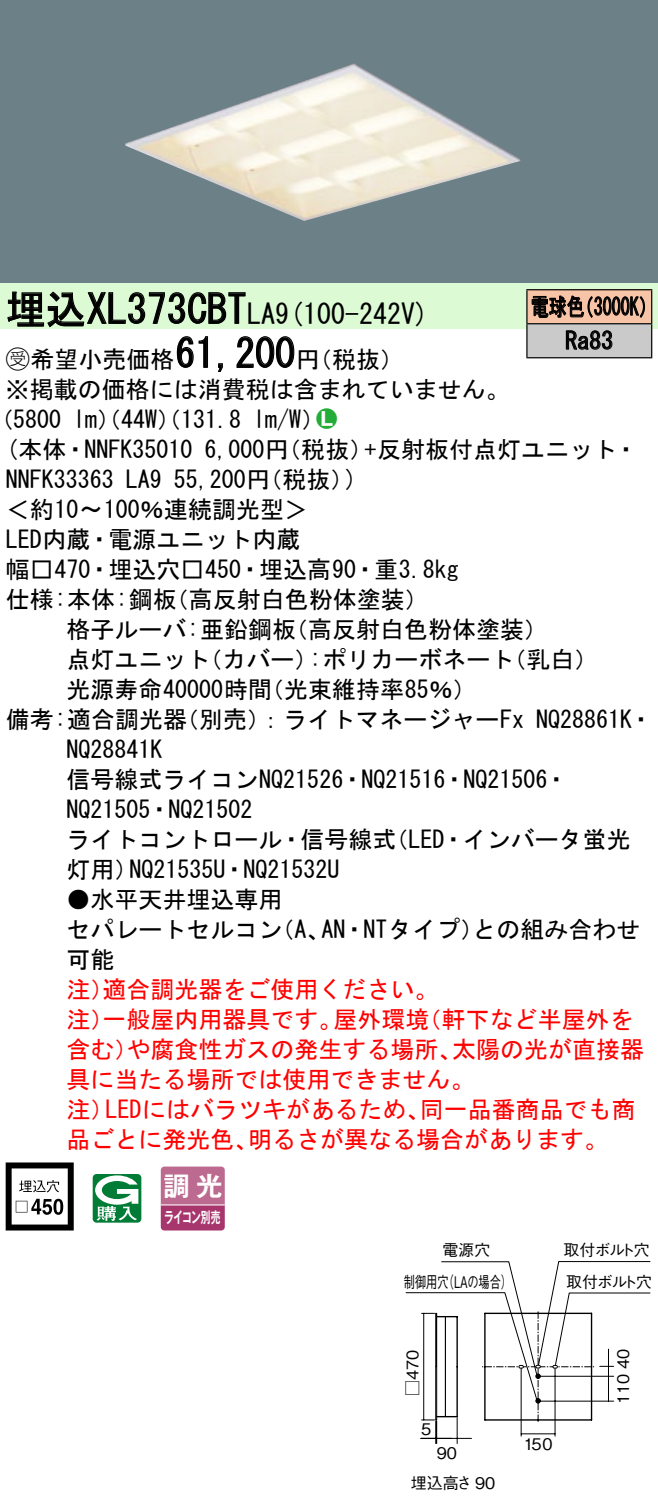
<style>
.page{position:relative;width:658px;height:1503px;background:#fff}
.page>*{position:absolute;margin:0;border:0;box-sizing:border-box;transform-origin:0 0}
.t1{font:40px "MS Gothic";color:#000}
.t2{font:28px "MS Gothic";color:#000}
.t3{font:26.4px "Gothic MB101 Pro De Bold 90 pv RKSJ H";color:#fff}
.t4{font:24px/30px "MS Gothic";color:#000}
.t5{font:24px "MS Gothic";color:#f00}
.t6{font:24px/34px "MS Gothic";color:#000;scale:.75 1}
.t7{font:24px "Ford Classification 1";color:#23ac38}
.t8{font:16px "Gothic BBB Pro Medium 90 pv RKSJ H";color:#000}
.t9{font:16px/32px "Gothic BBB Pro Medium 90 pv RKSJ H";letter-spacing:-.105em;color:#000}
.t10{font:16px "Gothic BBB Pro Medium 90 pv RKSJ H";color:#000;scale:.7 1}
.t11{font:15.2px "Gothic MB101 Pro De Bold 90 pv RKSJ H";letter-spacing:-.05em;color:#fff;scale:.65 1}
.s1{font-size:28px}
.s2{font-family:"Ford Classification 1"}
.s3{color:#fff}
</style>
<div class="page">
<div style="left:0;top:0;width:658px;height:283px;background:#6c8087"></div>
<img style="left:125px;top:63px;width:395px;height:158px">
<div style="left:0;top:283px;width:658px;height:46px;background:#dcfad4"></div>
<svg style="left:7px;top:291px;width:239px;height:37px"></svg>
<svg style="left:176px;top:336px;width:32px;height:32px"></svg>
<svg style="left:218px;top:363px;width:5px;height:9px"></svg>
<svg style="left:236px;top:336px;width:59px;height:32px"></svg>
<svg style="left:6px;top:1162px;width:68px;height:69px"></svg>
<svg style="left:53px;top:1199px;width:10px;height:16px"></svg>
<svg style="left:93px;top:1174px;width:48px;height:49px"></svg>
<svg style="left:160px;top:1166px;width:65px;height:65px;background:#b65b85"></svg>
<hr style="left:161px;top:1204px;width:64px;height:2px;background:#fff">
<div style="left:527px;top:290px;width:124px;height:34px;background:#f7c4a7"></div>
<div style="left:527px;top:324px;width:124px;height:34px;background:#cacaca"></div>
<hr style="left:526px;top:289px;width:126px;height:1px;background:#000">
<hr style="left:526px;top:290px;width:1px;height:33px;background:#000">
<hr style="left:651px;top:290px;width:1px;height:33px;background:#000">
<hr style="left:526px;top:323px;width:126px;height:1px;background:#000">
<hr style="left:526px;top:324px;width:1px;height:33px;background:#000">
<hr style="left:651px;top:324px;width:1px;height:33px;background:#000">
<hr style="left:526px;top:357px;width:126px;height:1px;background:#000">
<svg style="left:531px;top:295px;width:114px;height:23px"></svg>
<svg style="left:565px;top:330px;width:47px;height:20px"></svg>
<svg style="left:405px;top:1261px;width:245px;height:183px"></svg>
<hr style="left:435px;top:1367px;width:1px;height:53px;background:#000">
<svg style="left:436px;top:1416px;width:20px;height:1px"></svg>
<hr style="left:456px;top:1367px;width:2px;height:50px;background:#000">
<hr style="left:456px;top:1317px;width:2px;height:50px;background:#000">
<svg style="left:437px;top:1313px;width:20px;height:4px"></svg>
<hr style="left:436px;top:1313px;width:1px;height:54px;background:#000">
<hr style="left:435px;top:1313px;width:1px;height:54px;background:#000">
<svg style="left:482px;top:1311px;width:112px;height:111px"></svg>
<hr style="left:444px;top:1317px;width:2px;height:100px;background:#000">
<h1 class="t1" style="left:6px;top:289px;width:271px">埋込XL373CBT<span class="s1">LA</span></h1>
<p class="t2" style="left:275px;top:299px;width:155px">(9 100-242 (V</p>
<h1 class="t1" style="left:175px;top:333px;width:121px">61,200</h1>
<p class="t4" style="left:6px;top:344px;width:505px"><span class="s2">B</span>希望小売価格<br>※掲載の価格には消費税は含まれていません。</p>
<p class="t7" style="left:316px;top:406px;width:22px">2<span class="s3">7</span></p>
<p class="t4" style="left:296px;top:344px;width:109px">（円税抜(</p>
<p class="t4" style="left:253px;top:404px;width:73px">l m (W/</p>
<p class="t4" style="left:-11px;top:404px;width:74px">（5800</p>
<p class="t4" style="left:73px;top:404px;width:170px">lm）（44 ）（W 131.8</p>
<p class="t6" style="left:565px;top:290px;width:65px;text-indent:-34px">電球色<br>Ra83</p>
<p class="t6" style="left:575px;top:290px;width:109px">（3000 (K</p>
<p class="t4" style="left:6px;top:434px;width:188px">(本体・NNFK35010</p>
<p class="t4" style="left:364px;top:434px;width:275px">+反射板付点灯ユニット・</p>
<p class="t4" style="left:204px;top:434px;width:170px">6,000 （円税抜）</p>
<p class="t4" style="left:174px;top:464px;width:182px">55,200 （円税抜(</p>
<p class="t4" style="left:345px;top:464px;width:13px">(</p>
<p class="t4" style="left:6px;top:464px;width:109px">NNFK33363</p>
<p class="t4" style="left:6px;top:494px;width:304px">＜約10〜100％連続調光型&lt;</p>
<p class="t4" style="left:6px;top:524px;width:296px">LED内蔵・電源ユニット内蔵</p>
<p class="t4" style="left:6px;top:554px;width:454px">幅□470・埋込穴□450・埋込高90・重3.8kg</p>
<p class="t4" style="left:165px;top:584px;width:265px">（高反射白色粉体塗装(</p>
<p class="t4" style="left:126px;top:464px;width:38px">LA9</p>
<p class="t4" style="left:6px;top:584px;width:173px">仕様:本体:鋼板</p>
<p class="t4" style="left:66px;top:614px;width:231px">格子ルーバ:亜鉛鋼板</p>
<p class="t4" style="left:284px;top:614px;width:265px">（高反射白色粉体塗装(</p>
<p class="t4" style="left:198px;top:644px;width:121px">（カバー）</p>
<p class="t4" style="left:66px;top:644px;width:146px">点灯ユニット</p>
<p class="t4" style="left:309px;top:644px;width:206px">:ポリカーボネート</p>
<p class="t4" style="left:502px;top:644px;width:97px">（乳白(</p>
<p class="t4" style="left:66px;top:674px;width:207px">光源寿命40000時間</p>
<p class="t4" style="left:260px;top:674px;width:218px">（光束維持率85％(</p>
<p class="t4" style="left:175px;top:704px;width:350px">（別売：）ライトマネージャーFx</p>
<p class="t4" style="left:6px;top:704px;width:183px">備考:適合調光器</p>
<p class="t4" style="left:66px;top:734px;width:97px">NQ28841K</p>
<p class="t4" style="left:66px;top:764px;width:503px">信号線式ライコンNQ21526・NQ21516・NQ21506・</p>
<p class="t4" style="left:66px;top:794px;width:187px">NQ21505・NQ21502</p>
<p class="t4" style="left:384px;top:824px;width:247px">（LED・インバータ蛍光</p>
<p class="t4" style="left:536px;top:704px;width:118px">NQ28861 ・K</p>
<p class="t4" style="left:66px;top:824px;width:331px;text-align:center">ライトコントロール・信号線式<br>NQ21535 ・U NQ21532U</p>
<p class="t4" style="left:66px;top:854px;width:73px">灯用）</p>
<p class="t4" style="left:66px;top:884px;width:217px">●水平天井埋込専用</p>
<p class="t4" style="left:321px;top:914px;width:164px">AN・NTタイプ）</p>
<p class="t4" style="left:66px;top:914px;width:217px">セパレートセルコン可能</p>
<p class="t5" style="left:102px;top:977px;width:337px">適合調光器をご使用ください。</p>
<p class="t4" style="left:270px;top:914px;width:61px">（、A</p>
<p class="t5" style="left:66px;top:977px;width:49px">注）</p>
<p class="t4" style="left:472px;top:914px;width:169px">との組み合わせ</p>
<p class="t5" style="left:102px;top:1007px;width:241px">一般屋内用器具です。</p>
<p class="t5" style="left:333px;top:1007px;width:97px">屋外環境</p>
<p class="t5" style="left:417px;top:1007px;width:217px">（軒下など半屋外を</p>
<p class="t5" style="left:66px;top:1007px;width:49px">注）</p>
<p class="t5" style="left:126px;top:1037px;width:337px">や腐食性ガスの発生する場所、</p>
<p class="t5" style="left:452px;top:1037px;width:194px">太陽の光が直接器</p>
<p class="t5" style="left:66px;top:1037px;width:73px">含む）</p>
<p class="t5" style="left:66px;top:1067px;width:409px">具に当たる場所では使用できません。</p>
<p class="t5" style="left:420px;top:1097px;width:217px">同一品番商品でも商</p>
<p class="t5" style="left:105px;top:1097px;width:326px">LEDにはバラツキがあるため、</p>
<p class="t5" style="left:66px;top:1097px;width:49px">注）</p>
<p class="t5" style="left:66px;top:1127px;width:193px">品ごとに発光色、</p>
<p class="t5" style="left:248px;top:1127px;width:362px">明るさが異なる場合があります。</p>
<p class="t3" style="left:164px;top:1164px;width:60px">調光</p>
<p class="t11" style="left:164px;top:1205px;width:88px">ライコン別売</p>
<p class="t8" style="left:442px;top:1237px;width:49px">電源穴</p>
<p class="t10" style="left:443px;top:1269px;width:100px">（LAの場合）</p>
<p class="t10" style="left:404px;top:1269px;width:65px">制御用穴</p>
<p class="t9" style="left:563px;top:1232px;width:90px">取付ボルト穴取付ボルト穴</p>
<p class="t8" style="left:399px;top:1396px;width:48px;rotate:-90deg">□470</p>
<p class="t8" style="left:421px;top:1416px;width:12px">5</p>
<p class="t8" style="left:437px;top:1440px;width:22px">90</p>
<p class="t8" style="left:411px;top:1470px;width:86px">埋込高さ 90</p>
<p class="t8" style="left:523px;top:1431px;width:30px">150</p>
<p class="t8" style="left:610px;top:1404px;width:57px;rotate:-90deg">110 40</p>
</div>
